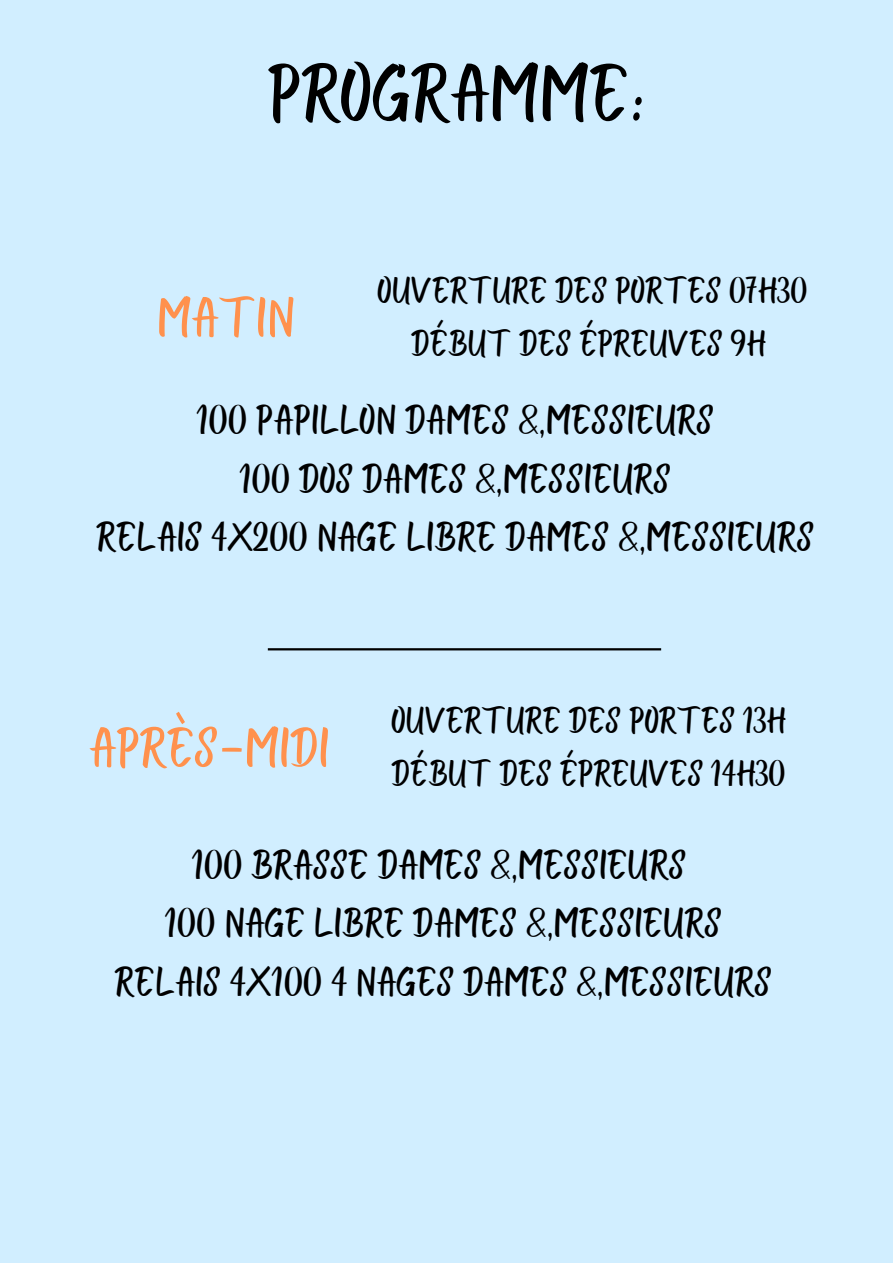
<style>
.page{position:relative;width:893px;height:1263px;background:#d1eeff}
.page>*{position:absolute;margin:0;border:0;box-sizing:border-box;transform-origin:0 0}
.t1{font:82.5px "Bright Sunshine Cap";color:#000}
.t2{font:57px "Bright Sunshine Cap";color:#ff914d}
.t3{font:42px/58.5px "Bright Sunshine Cap";color:#000;text-align:center}
.t4{font:37.5px/52.3px "Bright Sunshine Cap";color:#000;text-align:center}
</style>
<div class="page">
<hr style="left:268px;top:648px;width:393px;height:2px;background:#000">
<h1 class="t1" style="left:268px;top:38px;width:377px">PROGRAMME:</h1>
<h2 class="t2" style="left:157px;top:279px;width:140px">MATIN</h2>
<p class="t4" style="left:378px;top:262px;width:431px">OUVERTURE DES PORTES 07H30<br>DÉBUT DES ÉPREUVES 9H</p>
<p class="t3" style="left:97px;top:389px;width:719px">100 PAPILLON DAMES &amp;,MESSIEURS<br>100 DOS DAMES &amp;,MESSIEURS<br>RELAIS 4X200 NAGE LIBRE DAMES &amp;,MESSIEURS</p>
<h2 class="t2" style="left:89px;top:709px;width:242px">APRÈS-MIDI</h2>
<p class="t4" style="left:392px;top:693px;width:396px;text-align:left">OUVERTURE DES PORTES 13H<br>DÉBUT DES ÉPREUVES 14H30</p>
<p class="t3" style="left:115px;top:833px;width:658px">100 BRASSE DAMES &amp;,MESSIEURS<br>100 NAGE LIBRE DAMES &amp;,MESSIEURS<br>RELAIS 4X100 4 NAGES DAMES &amp;,MESSIEURS</p>
</div>
